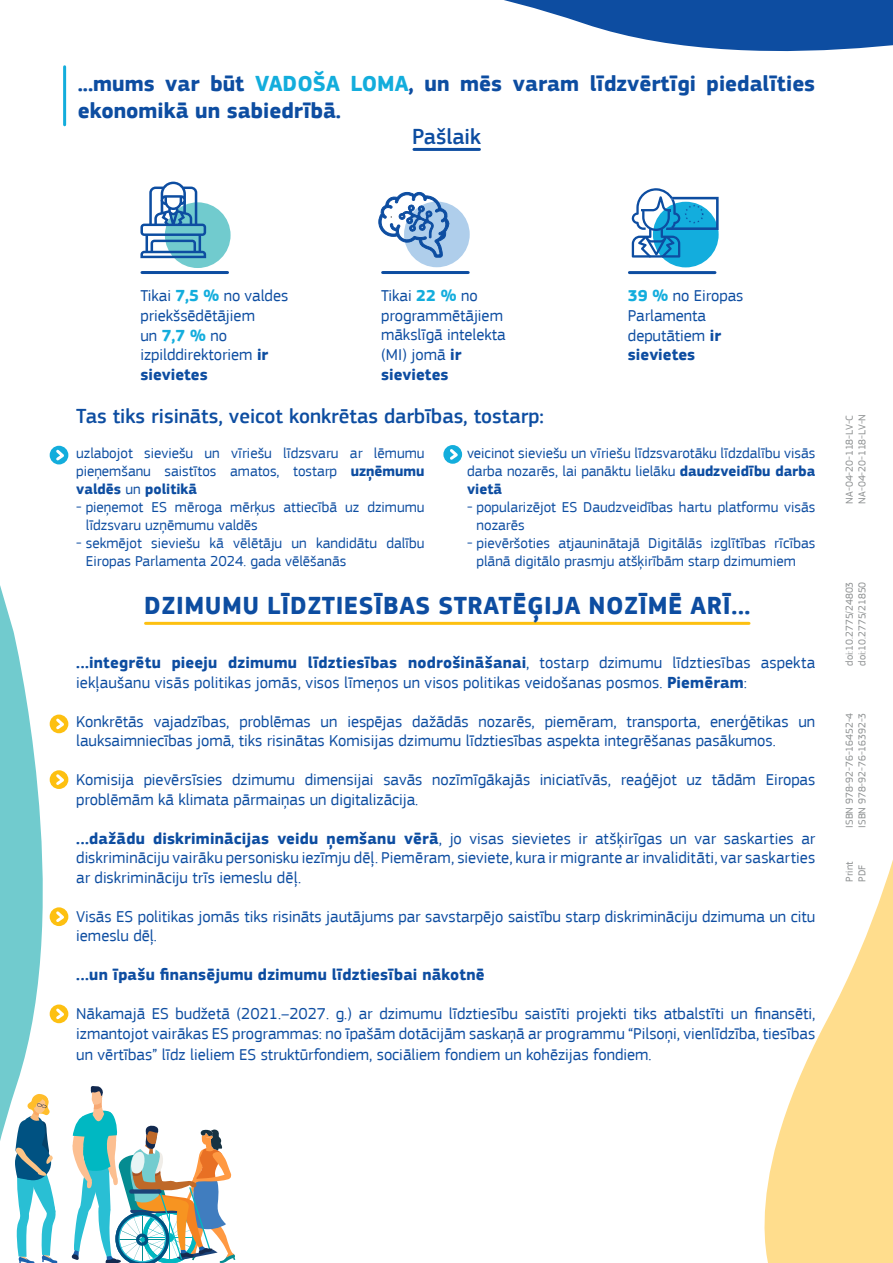
<style>
.page{position:relative;width:893px;height:1263px;background:#fff}
.page>*{position:absolute;margin:0;border:0;box-sizing:border-box;transform-origin:0 0}
.Title__1{font:700 25.5px "EC Square Sans Pro";letter-spacing:.02em;color:#0d4da1}
.Title__1-2{font:700 22.5px/27px "EC Square Sans Pro";color:#0d4da1}
.Title__1-3{font:500 22.5px "EC Square Sans Pro";color:#0d4da1}
.Title__1-4{font:500 21px "EC Square Sans Pro";color:#0d4da1}
.t1{font:16.5px/19.8px "EC Square Sans Pro";color:#0d4da1}
.t2{font:700 16.5px "EC Square Sans Pro";letter-spacing:.01em;color:#0d4da1}
.t3{font:15px/18px "EC Square Sans Pro";color:#0d4da1}
.t4{font:10.5px "EC Square Sans Pro";color:#8c8f90}
.s1{color:#13addc}
.s2{font-weight:700;color:#13addd}
.s3{font-weight:700}
</style>
<div class="page">
<div style="left:50px;top:446px;width:18px;height:18px;background:#13addc;border-radius:50%"></div>
<svg style="left:53px;top:447px;width:14px;height:16px"></svg>
<svg style="left:443px;top:445px;width:19px;height:19px"></svg>
<svg style="left:447px;top:446px;width:14px;height:16px"></svg>
<hr style="left:63px;top:67px;width:3px;height:58px;background:#13addc">
<hr style="left:146px;top:622px;width:603px;height:3px;background:#fdc011">
<svg style="left:764px;top:860px;width:129px;height:403px;fill:#ffdd8d"></svg>
<hr style="left:414px;top:148px;width:65px;height:3px;background:#0d4da1">
<svg style="left:504px;top:0;width:389px;height:52px;fill:#0d4da1"></svg>
<svg style="left:0;top:585px;width:69px;height:678px"></svg>
<svg style="left:15px;top:1093px;width:42px;height:170px"></svg>
<svg style="left:71px;top:1086px;width:164px;height:177px"></svg>
<hr style="left:142px;top:271px;width:86px;height:3px;background:#0d4da1">
<div style="left:165px;top:202px;width:66px;height:66px;background:#71cbce;border-radius:50%"></div>
<svg style="left:140px;top:182px;width:66px;height:76px"></svg>
<hr style="left:629px;top:271px;width:86px;height:3px;background:#0d4da1">
<div style="left:653px;top:202px;width:66px;height:65px;background:#13addd;border-radius:50%"></div>
<svg style="left:631px;top:188px;width:88px;height:70px"></svg>
<div style="left:404px;top:202px;width:66px;height:65px;background:#afceeb;border-radius:50%"></div>
<svg style="left:378px;top:191px;width:72px;height:67px"></svg>
<hr style="left:383px;top:271px;width:85px;height:3px;background:#0d4da1">
<p class="Title__1-2" style="left:78px;top:71px;width:739px">...mums var būt <span class="s1">VADOŠA LOMA</span>, un mēs varam līdzvērtīgi piedalīties ekonomikā un sabiedrībā.</p>
<p class="Title__1-3" style="left:412px;top:123px;width:70px">Pašlaik</p>
<p class="t1" style="left:381px;top:286px;width:126px">Tikai <span class="s2">22 %</span> no programmētājiem mākslīgā intelekta (MI) jomā <span class="s3">ir sievietes</span></p>
<p class="t1" style="left:140px;top:286px;width:149px">Tikai <span class="s2">7,5 %</span> no valdes priekšsēdētājiem<br>un <span class="s2">7,7 %</span> no izpilddirektoriem <span class="s3">ir sievietes</span></p>
<p class="t1" style="left:628px;top:286px;width:117px"><span class="s2">39 %</span> no Eiropas<br>Parlamenta deputātiem <span class="s3">ir sievietes</span></p>
<p class="Title__1-4" style="left:76px;top:404px;width:469px">Tas tiks risināts, veicot konkrētas darbības, tostarp:</p>
<p class="t3" style="left:76px;top:444px;width:350px;text-align:justify">uzlabojot sieviešu un vīriešu līdzsvaru ar lēmumu pieņemšanu saistītos amatos, tostarp <span class="s3">uzņēmumu valdēs</span> un <span class="s3">politikā</span></p>
<p class="t3" style="left:86px;top:498px;width:340px;text-indent:-10px">- pieņemot ES mēroga mērķus attiecībā uz dzimumu līdzsvaru uzņēmumu valdēs</p>
<p class="t3" style="left:86px;top:534px;width:340px;text-indent:-10px">- sekmējot sieviešu kā vēlētāju un kandidātu dalību<br>Eiropas Parlamenta 2024. gada vēlēšanās</p>
<p class="t3" style="left:467px;top:444px;width:350px;text-align:justify">veicinot sieviešu un vīriešu līdzsvarotāku līdzdalību visās darba nozarēs, lai panāktu lielāku <span class="s3">daudzveidību darba vietā</span></p>
<p class="t3" style="left:477px;top:498px;width:340px;text-indent:-10px">- popularizējot ES Daudzveidības hartu platformu visās nozarēs</p>
<p class="t3" style="left:477px;top:534px;width:340px;text-indent:-10px">- pievēršoties atjauninātajā Digitālās izglītības rīcības plānā digitālo prasmju atšķirībām starp dzimumiem</p>
<p class="Title__1" style="left:144px;top:590px;width:607px">DZIMUMU LĪDZTIESĪBAS STRATĒĢIJA NOZĪMĒ ARĪ...</p>
<p class="t1" style="left:76px;top:653px;width:740px"><span class="s3">...integrētu pieeju dzimumu līdztiesības nodrošināšanai</span>, tostarp dzimumu līdztiesības aspekta iekļaušanu visās politikas jomās, visos līmeņos un visos politikas veidošanas posmos. <span class="s3">Piemēram</span>:</p>
<p class="t1" style="left:76px;top:712px;width:740px">Konkrētās vajadzības, problēmas un iespējas dažādās nozarēs, piemēram, transporta, enerģētikas un lauksaimniecības jomā, tiks risinātas Komisijas dzimumu līdztiesības aspekta integrēšanas pasākumos.</p>
<p class="t1" style="left:76px;top:770px;width:740px">Komisija pievērsīsies dzimumu dimensijai savās nozīmīgākajās iniciatīvās, reaģējot uz tādām Eiropas problēmām kā klimata pārmaiņas un digitalizācija.</p>
<p class="t1" style="left:76px;top:829px;width:741px;text-align:justify"><span class="s3">...dažādu diskriminācijas veidu ņemšanu vērā</span>, jo visas sievietes ir atšķirīgas un var saskarties ar diskrimināciju vairāku personisku iezīmju dēļ. Piemēram, sieviete, kura ir migrante ar invaliditāti, var saskarties ar diskrimināciju trīs iemeslu dēļ.</p>
<p class="t1" style="left:76px;top:907px;width:740px">Visās ES politikas jomās tiks risināts jautājums par savstarpējo saistību starp diskrimināciju dzimuma un citu iemeslu dēļ.</p>
<p class="t2" style="left:76px;top:965px;width:410px">...un īpašu finansējumu dzimumu līdztiesībai nākotnē</p>
<p class="t1" style="left:76px;top:1004px;width:740px">Nākamajā ES budžetā (2021.–2027. g.) ar dzimumu līdztiesību saistīti projekti tiks atbalstīti un finansēti, izmantojot vairākas ES programmas: no īpašām dotācijām saskaņā ar programmu “Pilsoņi, vienlīdzība, tiesības</p>
<p class="t1" style="left:76px;top:1045px;width:577px">un vērtības” līdz lieliem ES struktūrfondiem, sociāliem fondiem un kohēzijas fondiem.</p>
<p class="t4" style="left:856px;top:503px;width:91px;rotate:-90deg">NA-04-20-118-LV-N</p>
<p class="t4" style="left:843px;top:503px;width:90px;rotate:-90deg">NA-04-20-118-LV-C</p>
<p class="t4" style="left:856px;top:665px;width:85px;rotate:-90deg">doi:10.2775/21850</p>
<p class="t4" style="left:843px;top:665px;width:85px;rotate:-90deg">doi:10.2775/24803</p>
<p class="t4" style="left:843px;top:828px;width:116px;rotate:-90deg">ISBN 978-92-76-16452-4</p>
<p class="t4" style="left:856px;top:828px;width:116px;rotate:-90deg">ISBN 978-92-76-16392-3</p>
<p class="t4" style="left:843px;top:882px;width:21px;rotate:-90deg">Print</p>
<p class="t4" style="left:856px;top:882px;width:18px;rotate:-90deg">PDF</p>
</div>
